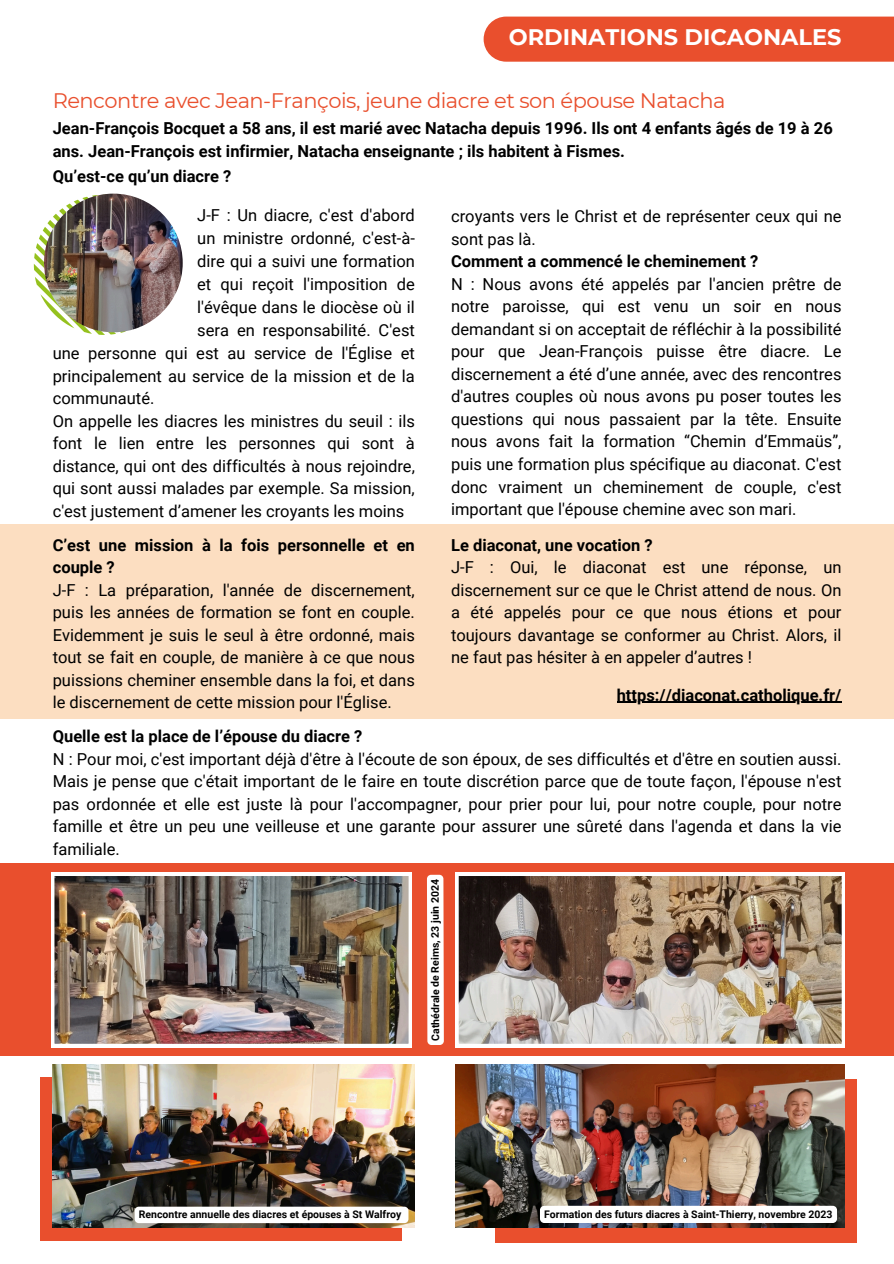
<style>
.page{position:relative;width:894px;height:1264px;background:#fff}
.page>*{position:absolute;margin:0;border:0;box-sizing:border-box;transform-origin:0 0}
.t1{font:700 22.5px "Montserrat";color:#fff}
.t2{font:21px "Montserrat";letter-spacing:-.025em;color:#e94f2d}
.t3{font:16.5px/22.5px "Roboto";color:#000}
.t4{font:700 16.5px/22.5px "Roboto";color:#000}
.t5{font:700 10.5px "Roboto";color:#000}
.s1{color:#fff}
.s2{font-weight:700}
</style>
<div class="page">
<div style="left:483px;top:17px;width:410px;height:45px;background:#e94f2d"></div>
<svg style="left:34px;top:195px;width:140px;height:140px"></svg>
<img style="left:44px;top:194px;width:138px;height:138px;border-radius:50%">
<div style="left:40px;top:1077px;width:361px;height:163px;background:#e94f2d"></div>
<img style="left:53px;top:1064px;width:361px;height:163px">
<div style="left:0;top:524px;width:893px;height:195px;background:#fcdec1"></div>
<div style="left:0;top:863px;width:893px;height:192px;background:#e94f2d"></div>
<div style="left:495px;top:1078px;width:362px;height:164px;background:#e94f2d"></div>
<img style="left:455px;top:1064px;width:389px;height:163px">
<img style="left:455px;top:872px;width:389px;height:175px">
<hr style="left:616px;top:701px;width:225px;height:2px;background:#000">
<div style="left:540px;top:1205px;width:296px;height:17px;background:#fff"></div>
<div style="left:135px;top:1206px;width:273px;height:17px;background:#fff;border-radius:4px"></div>
<img style="left:51px;top:872px;width:361px;height:175px">
<div style="left:427px;top:874px;width:16px;height:171px;background:#fff;border-radius:4px"></div>
<p class="t1" style="left:508px;top:24px;width:334px">ORDINATIONS DICAONALES</p>
<p class="t2" style="left:53px;top:88px;width:674px">Rencontre avec Jean-François, jeune diacre et son épouse Natacha</p>
<h3 class="t4" style="left:53px;top:117px;width:781px">Jean-François Bocquet a 58 ans, il est marié avec Natacha depuis 1996. Ils ont 4 enfants âgés de 19 à 26 ans. Jean-François est infirmier, Natacha enseignante ; ils habitent à Fismes.</h3>
<h4 class="t4" style="left:53px;top:165px;width:180px">Qu’est-ce qu’un diacre ?</h4>
<p class="t3" style="left:197px;top:204px;width:219px;line-height:23px;text-align:justify">J-F : Un diacre, c'est d'abord un ministre ordonné, c'est-à&shy;dire qui a suivi une formation et qui reçoit l'imposition de l'évêque dans le diocèse où il sera en responsabilité. C'est</p>
<h4 class="t3" style="left:53px;top:342px;width:168px">une personne qui est</h4>
<p class="t3" style="left:197px;top:342px;width:219px"><span class="s1">une</span> au service de l'Église et</p>
<h4 class="t3" style="left:53px;top:365px;width:363px">principalement au service de la mission et de la communauté.<br>On appelle les diacres les ministres du seuil : ils font le lien entre les personnes qui sont à distance, qui ont des difficultés à nous rejoindre, qui sont aussi malades par exemple. Sa mission, c'est justement d’amener les croyants les moins</h4>
<h4 class="t3" style="left:451px;top:205px;width:392px">croyants vers le Christ et de représenter ceux qui ne sont pas là.<br><span class="s2">Comment a commencé le cheminement ?<br></span>N : Nous avons été appelés par l'ancien prêtre de notre paroisse, qui est venu un soir en nous demandant si on acceptait de réfléchir à la possibilité pour que Jean-François puisse être diacre. Le discernement a été d’une année, avec des rencontres d'autres couples où nous avons pu poser toutes les questions qui nous passaient par la tête. Ensuite nous avons fait la formation “Chemin d’Emmaüs”, puis une formation plus spécifique au diaconat. C'est donc vraiment un cheminement de couple, c'est important que l'épouse chemine avec son mari.</h4>
<h4 class="t3" style="left:53px;top:534px;width:363px"><span class="s2">C’est une mission à la fois personnelle et en couple ?<br></span>J-F : La préparation, l'année de discernement, puis les années de formation se font en couple.<br>Evidemment je suis le seul à être ordonné, mais tout se fait en couple, de manière à ce que nous puissions cheminer ensemble dans la foi, et dans le discernement de cette mission pour l'Église.</h4>
<h4 class="t3" style="left:451px;top:534px;width:392px"><span class="s2">Le diaconat, une vocation ?<br></span>J-F : Oui, le diaconat est une réponse, un discernement sur ce que le Christ attend de nous. On a été appelés pour ce que nous étions et pour toujours davantage se conformer au Christ. Alors, il ne faut pas hésiter à en appeler d’autres !</h4>
<h3 class="t4" style="left:616px;top:683px;width:226px">https://diaconat.catholique.fr/</h3>
<h2 class="t3" style="left:53px;top:725px;width:790px"><span class="s2">Quelle est la place de l’épouse du diacre ?<br></span>N : Pour moi, c'est important déjà d'être à l'écoute de son époux, de ses difficultés et d'être en soutien aussi.<br>Mais je pense que c'était important de le faire en toute discrétion parce que de toute façon, l'épouse n'est pas ordonnée et elle est juste là pour l'accompagner, pour prier pour lui, pour notre couple, pour notre famille et être un peu une veilleuse et une garante pour assurer une sûreté dans l'agenda et dans la vie familiale.</h2>
<p class="t5" style="left:429px;top:1040px;width:163px;rotate:-90deg">Cathédrale de Reims, 23 juin 2024</p>
<h4 class="t5" style="left:139px;top:1208px;width:264px">Rencontre annuelle des diacres et épouses à St Walfroy</h4>
<h3 class="t5" style="left:544px;top:1208px;width:290px">Formation des futurs diacres à Saint-Thierry, novembre 2023</h3>
</div>
